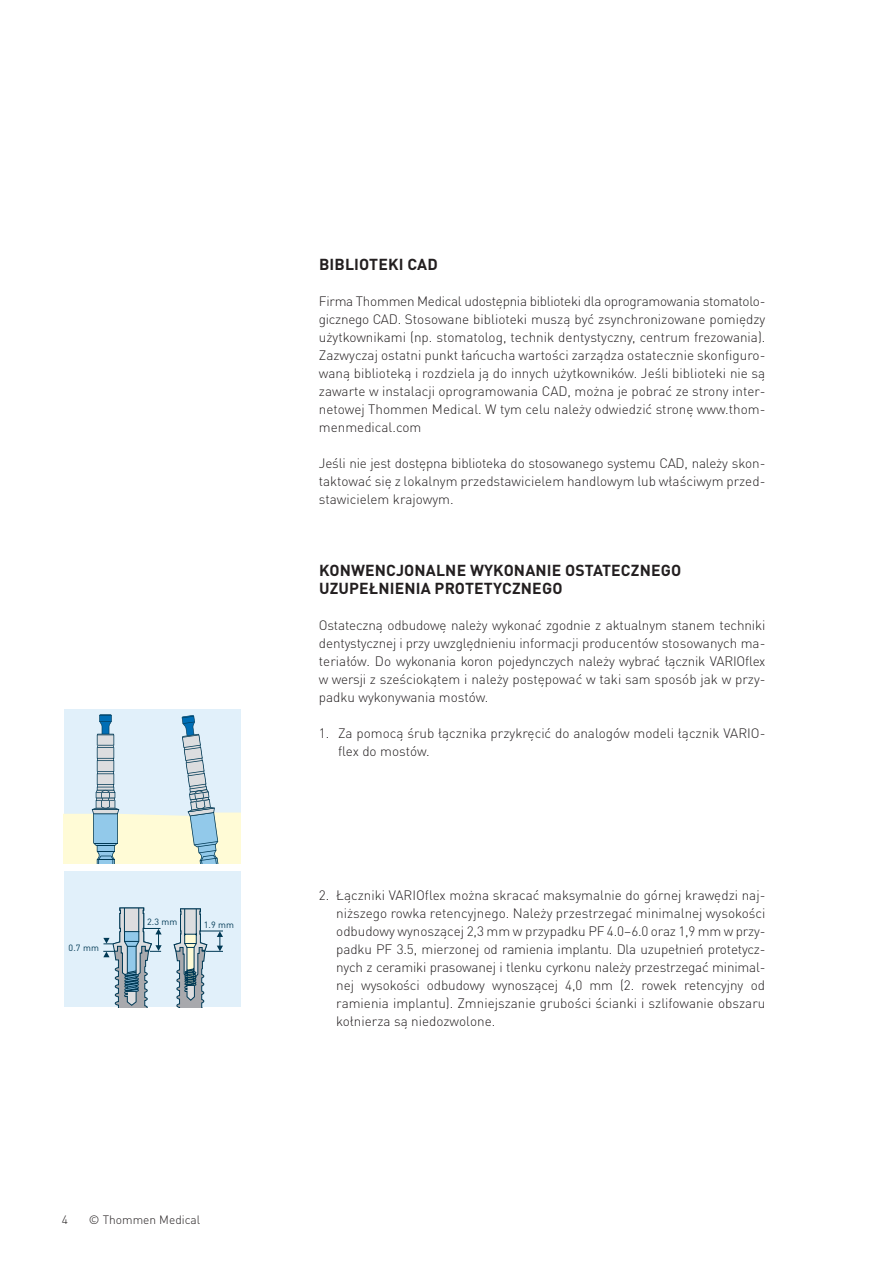
<style>
.page{position:relative;width:893px;height:1263px;background:#fff}
.page>*{position:absolute;margin:0;border:0;box-sizing:border-box;transform-origin:0 0}
.t1{font:700 15.75px/18px "DIN Pro";letter-spacing:.01em;color:#231f20}
.t2{font:300 13.5px/18px "DIN Pro";color:#231f20;text-align:justify}
.t3{font:300 12px "DIN";color:#231f20}
.t4{font:9px "DIN";color:#003955}
</style>
<div class="page">
<div style="left:64px;top:710px;width:176px;height:154px;background:#e1f0fa"></div>
<svg style="left:64px;top:714px;width:176px;height:150px"></svg>
<div style="left:64px;top:871px;width:176px;height:136px;background:#e1f0fa"></div>
<svg style="left:173px;top:908px;width:50px;height:99px"></svg>
<svg style="left:103px;top:907px;width:59px;height:100px"></svg>
<p class="t4" style="left:69px;top:942px;width:32px">0.7 mm</p>
<p class="t4" style="left:147px;top:916px;width:32px">2.3 mm</p>
<p class="t4" style="left:204px;top:919px;width:32px">1.9 mm</p>
<p class="t3" style="left:62px;top:1212px;width:8px">4</p>
<p class="t3" style="left:89px;top:1212px;width:113px">© Thommen Medical</p>
<p class="t1" style="left:319px;top:254px;width:120px">BIBLIOTEKI CAD</p>
<p class="t2" style="left:319px;top:291px;width:448px">Firma Thommen Medical udostępnia biblioteki dla oprogramowania stomatolo&shy;gicznego CAD. Stosowane biblioteki muszą być zsynchronizowane pomiędzy użytkownikami (np. stomatolog, technik dentystyczny, centrum frezowania).<br>Zazwyczaj ostatni punkt łańcucha wartości zarządza ostatecznie skonfiguro&shy;waną biblioteką i rozdziela ją do innych użytkowników. Jeśli biblioteki nie są zawarte w instalacji oprogramowania CAD, można je pobrać ze strony inter&shy;netowej Thommen Medical. W tym celu należy odwiedzić stronę www.thom&shy;menmedical.com</p>
<p class="t2" style="left:319px;top:453px;width:448px">Jeśli nie jest dostępna biblioteka do stosowanego systemu CAD, należy skon&shy;taktować się z lokalnym przedstawicielem handlowym lub właściwym przed&shy;stawicielem krajowym.</p>
<p class="t1" style="left:319px;top:560px;width:364px">KONWENCJONALNE WYKONANIE OSTATECZNEGO<br>UZUPEŁNIENIA PROTETYCZNEGO</p>
<p class="t2" style="left:319px;top:615px;width:448px">Ostateczną odbudowę należy wykonać zgodnie z aktualnym stanem techniki dentystycznej i przy uwzględnieniu informacji producentów stosowanych ma&shy;teriałów. Do wykonania koron pojedynczych należy wybrać łącznik VARIOflex w wersji z sześciokątem i należy postępować w taki sam sposób jak w przy&shy;padku wykonywania mostów.</p>
<p class="t2" style="left:338px;top:723px;width:429px;text-indent:-19px">1. Za pomocą śrub łącznika przykręcić do analogów modeli łącznik VARIO&shy;flex do mostów.</p>
<p class="t2" style="left:336px;top:885px;width:431px;text-indent:-17px">2. Łączniki VARIOflex można skracać maksymalnie do górnej krawędzi naj&shy;niższego rowka retencyjnego. Należy przestrzegać minimalnej wysokości odbudowy wynoszącej 2,3 mm w przypadku PF 4.0–6.0 oraz 1,9 mm w przy&shy;padku PF 3.5, mierzonej od ramienia implantu. Dla uzupełnień protetycz&shy;nych z ceramiki prasowanej i tlenku cyrkonu należy przestrzegać minimal&shy;nej wysokości odbudowy wynoszącej 4,0 mm (2. rowek retencyjny od ramienia implantu). Zmniejszanie grubości ścianki i szlifowanie obszaru kołnierza są niedozwolone.</p>
</div>
